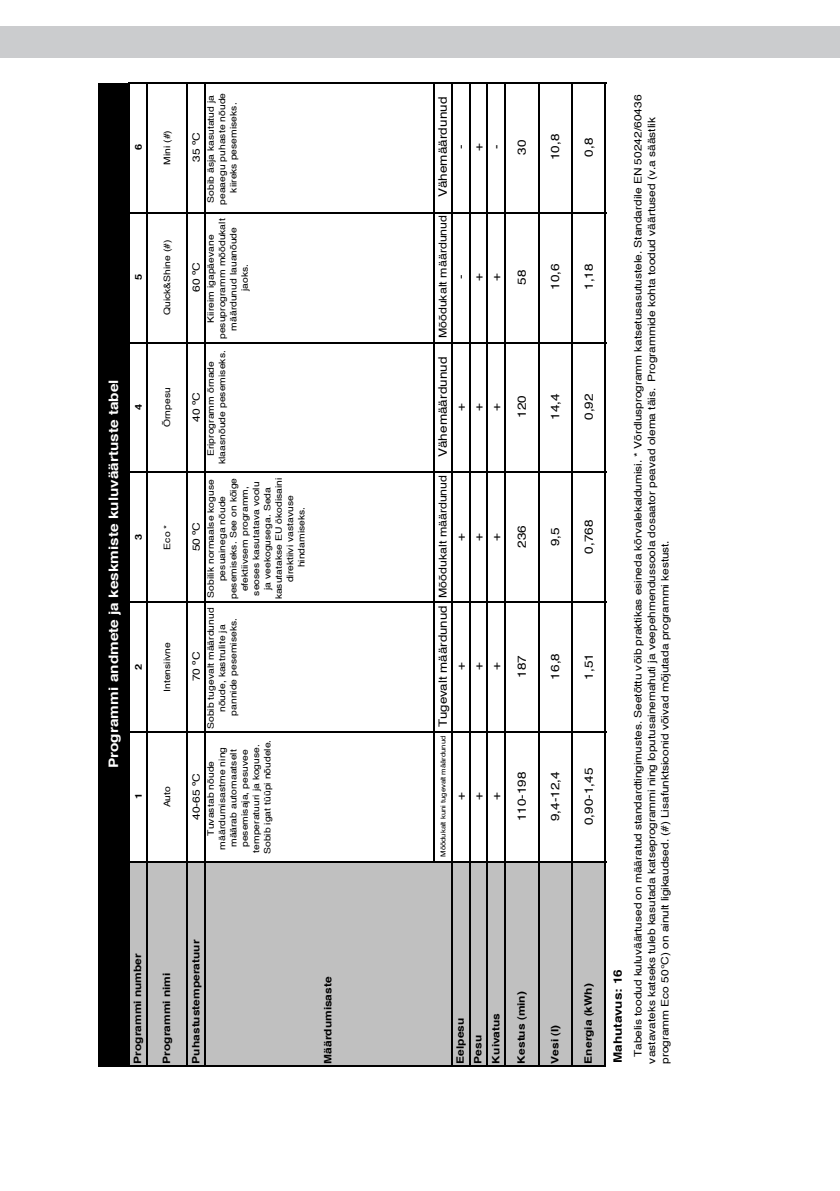
<style>
.page{position:relative;width:840px;height:1191px;background:#fff}
.page>*{position:absolute;margin:0;border:0;box-sizing:border-box;transform-origin:0 0}
.t1{font:700 13px "Helvetica";letter-spacing:-.005em;color:#fff;scale:1.17 1}
.t2{font:11.6px "Helvetica";letter-spacing:.005em;color:#000;scale:1.17 1}
.t3{font:700 11.6px "Helvetica";letter-spacing:.005em;color:#000;scale:1.17 1}
.t4{font:10.6px "Helvetica";color:#000;scale:1.17 1}
.t5{font:10.2px/13.4px "Helvetica";color:#000;scale:1.17 1}
.t6{font:700 10.2px/17.8px "Helvetica";letter-spacing:.005em;color:#000;scale:1.17 1}
.t7{font:700 9.4px "Helvetica";color:#000;scale:1.17 1}
.t8{font:8.8px/11.4px "Helvetica";color:#000;text-align:center;scale:1.17 1}
.t9{font:6.6px "Helvetica";letter-spacing:.005em;color:#000;scale:1.17 1}
.s1{font-size:11.4px}
.s2{font-size:10.6px}
</style>
<div class="page">
<div style="left:0;top:26px;width:839px;height:32px;background:#cbccce"></div>
<div style="left:100px;top:83px;width:29px;height:982px;background:#000"></div>
<div style="left:129px;top:862px;width:18px;height:203px;background:#c0c0c0"></div>
<div style="left:147px;top:862px;width:458px;height:203px;background:#c0c0c0"></div>
<hr style="left:98px;top:1065px;width:507px;height:2px;background:#000">
<hr style="left:130px;top:861px;width:475px;height:2px;background:#000">
<hr style="left:130px;top:731px;width:475px;height:2px;background:#000">
<hr style="left:130px;top:601px;width:475px;height:2px;background:#000">
<hr style="left:130px;top:471px;width:475px;height:2px;background:#000">
<hr style="left:130px;top:342px;width:475px;height:1px;background:#000">
<hr style="left:130px;top:212px;width:475px;height:1px;background:#000">
<hr style="left:130px;top:82px;width:475px;height:2px;background:#000">
<hr style="left:98px;top:83px;width:2px;height:982px;background:#000">
<hr style="left:128px;top:82px;width:2px;height:983px;background:#000">
<hr style="left:146px;top:82px;width:2px;height:983px;background:#000">
<hr style="left:186px;top:82px;width:2px;height:983px;background:#000">
<hr style="left:204px;top:82px;width:2px;height:983px;background:#000">
<hr style="left:433px;top:82px;width:1px;height:779px;background:#000">
<hr style="left:451px;top:82px;width:1px;height:983px;background:#000">
<hr style="left:468px;top:82px;width:2px;height:983px;background:#000">
<hr style="left:486px;top:82px;width:1px;height:983px;background:#000">
<hr style="left:504px;top:82px;width:1px;height:983px;background:#000">
<hr style="left:537px;top:82px;width:2px;height:983px;background:#000">
<hr style="left:571px;top:82px;width:1px;height:983px;background:#000">
<hr style="left:604px;top:82px;width:1px;height:983px;background:#000">
<p class="t7" style="left:132px;top:150px;width:7px;rotate:-90deg">6</p>
<p class="t8" style="left:161px;top:165px;width:31px;rotate:-90deg">Mini (#)</p>
<p class="t7" style="left:132px;top:280px;width:7px;rotate:-90deg">5</p>
<p class="t8" style="left:161px;top:315px;width:66px;rotate:-90deg">Quick&amp;Shine (#)</p>
<p class="t1" style="left:105px;top:768px;width:334px;rotate:-90deg">Programmi andmete ja keskmiste kuluväärtuste tabel</p>
<p class="t7" style="left:132px;top:410px;width:7px;rotate:-90deg">4</p>
<p class="t7" style="left:132px;top:539px;width:7px;rotate:-90deg">3</p>
<p class="t7" style="left:132px;top:669px;width:7px;rotate:-90deg">2</p>
<p class="t7" style="left:132px;top:799px;width:7px;rotate:-90deg">1</p>
<p class="t8" style="left:161px;top:427px;width:35px;rotate:-90deg">Õrnpesu</p>
<p class="t8" style="left:161px;top:549px;width:23px;rotate:-90deg">Eco *</p>
<p class="t8" style="left:161px;top:692px;width:44px;rotate:-90deg">Intensiivne</p>
<p class="t8" style="left:161px;top:807px;width:20px;rotate:-90deg">Auto</p>
<p class="t8" style="left:205px;top:205px;width:97px;rotate:-90deg">Sobib äsja kasutatud ja peaaegu puhaste nõude kiireks pesemiseks.</p>
<p class="t5" style="left:189px;top:162px;width:27px;rotate:-90deg">35 ºC</p>
<p class="t8" style="left:205px;top:339px;width:105px;rotate:-90deg">Kiireim igapäevane pesuprogramm mõõdukalt määrdunud lauanõude jaoks.</p>
<p class="t5" style="left:189px;top:292px;width:27px;rotate:-90deg">60 ºC</p>
<p class="t8" style="left:205px;top:464px;width:99px;rotate:-90deg">Eriprogramm õrnade klaasnõude pesemiseks.</p>
<p class="t5" style="left:189px;top:421px;width:27px;rotate:-90deg">40 ºC</p>
<p class="t8" style="left:205px;top:599px;width:105px;rotate:-90deg">Sobilik normaalse koguse pesuainega nõude pesemiseks. See on kõige efektiivsem programm, seoses kasutatava voolu ja veekogusega. Seda kasutatakse EU ökodisaini direktiivi vastavuse hindamiseks.</p>
<p class="t5" style="left:189px;top:551px;width:27px;rotate:-90deg">50 ºC</p>
<p class="t8" style="left:205px;top:729px;width:105px;rotate:-90deg">Sobib tugevalt määrdunud nõude, kastrulite ja pannide pesemiseks.</p>
<p class="t5" style="left:189px;top:681px;width:27px;rotate:-90deg">70 ºC</p>
<p class="t8" style="left:205px;top:854px;width:99px;rotate:-90deg">Tuvastab nõude määrdumisastme ning määrab automaatselt pesemisaja, pesuvee temperatuuri ja koguse.<br>Sobib igat tüüpi nõudele.</p>
<p class="t5" style="left:189px;top:820px;width:41px;rotate:-90deg">40-65 ºC</p>
<p class="t6" style="left:128px;top:1063px;width:96px;rotate:-90deg">Programmi number</p>
<p class="t6" style="left:157px;top:1063px;width:79px;rotate:-90deg">Programmi nimi</p>
<p class="t6" style="left:186px;top:1063px;width:107px;rotate:-90deg">Puhastustemperatuur</p>
<p class="t6" style="left:318px;top:1063px;width:76px;rotate:-90deg">Määrdumisaste</p>
<p class="t2" style="left:435px;top:197px;width:87px;rotate:-90deg">Vähemäärdunud</p>
<p class="t4" style="left:436px;top:338px;width:106px;rotate:-90deg">Mõõdukalt määrdunud</p>
<p class="t2" style="left:435px;top:457px;width:87px;rotate:-90deg">Vähemäärdunud</p>
<p class="t9" style="left:438px;top:857px;width:328px;rotate:-90deg">Mõõdukalt kuni tugevalt määrdunud <span class="s1">Tugevalt määrdunud</span> <span class="s2">Mõõdukalt määrdunud</span></p>
<p class="t2" style="left:453px;top:149px;width:5px;rotate:-90deg">-</p>
<p class="t2" style="left:453px;top:279px;width:5px;rotate:-90deg">-</p>
<p class="t2" style="left:453px;top:411px;width:8px;rotate:-90deg">+</p>
<p class="t2" style="left:453px;top:540px;width:8px;rotate:-90deg">+</p>
<p class="t2" style="left:453px;top:670px;width:8px;rotate:-90deg">+</p>
<p class="t2" style="left:453px;top:800px;width:8px;rotate:-90deg">+</p>
<p class="t2" style="left:471px;top:151px;width:8px;rotate:-90deg">+</p>
<p class="t2" style="left:471px;top:281px;width:8px;rotate:-90deg">+</p>
<p class="t2" style="left:471px;top:411px;width:8px;rotate:-90deg">+</p>
<p class="t2" style="left:471px;top:540px;width:8px;rotate:-90deg">+</p>
<p class="t2" style="left:471px;top:670px;width:8px;rotate:-90deg">+</p>
<p class="t2" style="left:471px;top:800px;width:8px;rotate:-90deg">+</p>
<p class="t2" style="left:488px;top:149px;width:5px;rotate:-90deg">-</p>
<p class="t2" style="left:488px;top:281px;width:8px;rotate:-90deg">+</p>
<p class="t2" style="left:488px;top:411px;width:8px;rotate:-90deg">+</p>
<p class="t2" style="left:488px;top:540px;width:8px;rotate:-90deg">+</p>
<p class="t2" style="left:488px;top:670px;width:8px;rotate:-90deg">+</p>
<p class="t2" style="left:488px;top:800px;width:8px;rotate:-90deg">+</p>
<p class="t2" style="left:514px;top:155px;width:14px;rotate:-90deg">30</p>
<p class="t2" style="left:514px;top:284px;width:14px;rotate:-90deg">58</p>
<p class="t2" style="left:514px;top:418px;width:21px;rotate:-90deg">120</p>
<p class="t2" style="left:514px;top:548px;width:21px;rotate:-90deg">236</p>
<p class="t2" style="left:514px;top:678px;width:21px;rotate:-90deg">187</p>
<p class="t2" style="left:514px;top:821px;width:44px;rotate:-90deg">110-198</p>
<p class="t6" style="left:451px;top:1063px;width:45px;rotate:-90deg">Eelpesu<br>Pesu<br>Kuivatus</p>
<p class="t6" style="left:512px;top:1063px;width:63px;rotate:-90deg">Kestus (min)</p>
<p class="t2" style="left:547px;top:160px;width:24px;rotate:-90deg">10,8</p>
<p class="t2" style="left:547px;top:290px;width:24px;rotate:-90deg">10,6</p>
<p class="t2" style="left:547px;top:420px;width:24px;rotate:-90deg">14,4</p>
<p class="t2" style="left:547px;top:546px;width:18px;rotate:-90deg">9,5</p>
<p class="t2" style="left:547px;top:679px;width:24px;rotate:-90deg">16,8</p>
<p class="t2" style="left:547px;top:821px;width:44px;rotate:-90deg">9,4-12,4</p>
<p class="t6" style="left:545px;top:1063px;width:35px;rotate:-90deg">Vesi (I)</p>
<p class="t2" style="left:581px;top:156px;width:18px;rotate:-90deg">0,8</p>
<p class="t2" style="left:581px;top:290px;width:24px;rotate:-90deg">1,18</p>
<p class="t2" style="left:581px;top:420px;width:24px;rotate:-90deg">0,92</p>
<p class="t2" style="left:581px;top:554px;width:31px;rotate:-90deg">0,768</p>
<p class="t2" style="left:581px;top:679px;width:24px;rotate:-90deg">1,51</p>
<p class="t2" style="left:581px;top:825px;width:51px;rotate:-90deg">0,90-1,45</p>
<p class="t6" style="left:578px;top:1063px;width:70px;rotate:-90deg">Energia (kWh)</p>
<p class="t3" style="left:610px;top:1063px;width:82px;rotate:-90deg">Mahutavus: 16</p>
<p class="t5" style="left:630px;top:1063px;width:829px;text-indent:6px;rotate:-90deg">Tabelis toodud kuluväärtused on määratud standardtingimustes. Seetõttu võib praktikas esineda kõrvalekaldumisi. * Võrdlusprogramm katsetusasutustele. Standardile EN 50242/60436 vastavateks katseks tuleb kasutada katseprogrammi ning loputusainemahuti ja veepehmendussoola dosaator peavad olema täis. Programmide kohta toodud väärtused (v.a säästlik</p>
<p class="t5" style="left:657px;top:1063px;width:449px;rotate:-90deg">programm Eco 50°C) on ainult ligikaudsed. (#) Lisafunktsioonid võivad mõjutada programmi kestust.</p>
</div>
